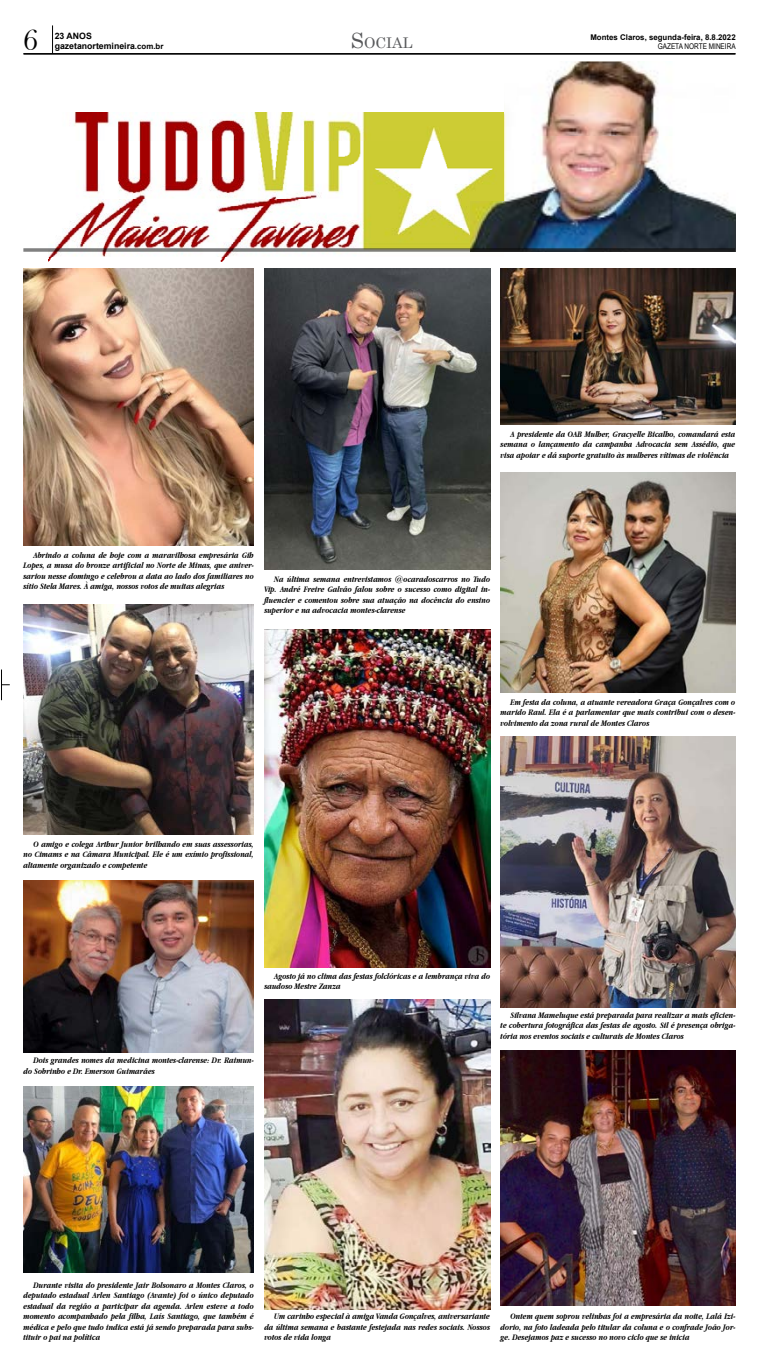
<style>
.page{position:relative;width:759px;height:1365px;background:#fff}
.page>*{position:absolute;margin:0;border:0;box-sizing:border-box;transform-origin:0 0}
.t1{font:29.75px "Bask Old Face";color:#000}
.t2{font:14.7px "Century";color:#58595b}
.t3{font:italic 700 8.75px/10.5px "Apple Garamond";color:#000;text-align:justify}
.t4{font:700 8.75px "Arial";color:#000}
.t5{font:700 7.88px "Arial";color:#000}
.t6{font:7.88px "Arial Narrow";color:#000}
.s1{font-size:21px}
</style>
<div class="page">
<hr style="left:1px;top:669px;width:1px;height:31px;background:#000">
<svg style="left:52px;top:25px;width:1px;height:28px"></svg>
<hr style="left:24px;top:53px;width:711px;height:1px;background:#000">
<img style="left:48px;top:113px;width:455px;height:148px">
<img style="left:471px;top:202px;width:33px;height:46px">
<img style="left:504px;top:62px;width:231px;height:186px">
<svg style="left:23px;top:248px;width:712px;height:4px;background:#61625f"></svg>
<img style="left:24px;top:268px;width:230px;height:277px">
<img style="left:264px;top:268px;width:226px;height:301px">
<img style="left:501px;top:268px;width:234px;height:156px">
<img style="left:24px;top:604px;width:230px;height:230px">
<img style="left:264px;top:629px;width:226px;height:338px">
<img style="left:501px;top:473px;width:234px;height:219px">
<img style="left:24px;top:880px;width:230px;height:172px">
<img style="left:264px;top:999px;width:226px;height:310px">
<img style="left:24px;top:1086px;width:230px;height:186px">
<img style="left:501px;top:736px;width:234px;height:271px">
<img style="left:501px;top:1050px;width:234px;height:255px">
<h1 class="t1" style="left:24px;top:24px;width:16px">6</h1>
<p class="t4" style="left:55px;top:30px;width:39px">23 ANOS</p>
<p class="t4" style="left:55px;top:40px;width:82px">gazetanortemineira</p>
<p class="t5" style="left:135px;top:41px;width:30px">.com.br</p>
<h2 class="t2" style="left:351px;top:30px;width:63px"><span class="s1">S</span>OCIAL</h2>
<p class="t5" style="left:590px;top:32px;width:147px">Montes Claros, segunda-feira, 8.8.2022</p>
<p class="t6" style="left:658px;top:41px;width:79px">GAZETA NORTE MINEIRA</p>
<p class="t3" style="left:501px;top:428px;width:236px;text-indent:10px">A presidente da OAB Mulher, Gracyelle Bicalho, comandará esta semana o lançamento da campanha Advocacia sem Assédio, que visa apoiar e dá suporte gratuito às mulheres vítimas de violência</p>
<p class="t3" style="left:33px;top:549px;width:222px">Abrindo a coluna de hoje com a maravilhosa empresária Gih</p>
<p class="t3" style="left:24px;top:570px;width:232px">sariou nesse domingo e celebrou a data ao lado dos familiares no</p>
<p class="t3" style="left:24px;top:560px;width:232px">Lopes a, musa do bronze artificial no Norte de Minas, que aniver-</p>
<p class="t3" style="left:24px;top:581px;width:202px">sítio Stela Mares À. amiga, nossos votos de muitas alegrias</p>
<p class="t3" style="left:274px;top:573px;width:217px">Na última semana entrevistamos @ocaradoscarros no Tudo</p>
<p class="t3" style="left:264px;top:594px;width:227px">fluencier e comentou sobre sua atuação na docência do ensino</p>
<p class="t3" style="left:264px;top:584px;width:227px">Vip. André Freire Galvão falou sobre o sucesso como digital in-</p>
<p class="t3" style="left:264px;top:605px;width:143px">superior e na advocacia montes-clarense</p>
<p class="t3" style="left:511px;top:696px;width:226px">Em festa da coluna a, atuante vereadora Graça Gonçalves com o</p>
<p class="t3" style="left:501px;top:717px;width:150px">volvimento da zona rural de Montes Claros</p>
<p class="t3" style="left:501px;top:707px;width:236px">marido Raul. Ela aé parlamentar que mais contribui com o desen-</p>
<p class="t3" style="left:24px;top:838px;width:232px;text-indent:10px">O amigo e colega Arthur Junior brilhando em suas assessorias, no Cimams e na Câmara Municipal. Ele é um exímio profissional, altamente organizado e competente</p>
<p class="t3" style="left:264px;top:970px;width:227px;text-indent:10px">Agosto já no clima das festas folclóricas ae lembrança viva do saudoso Mestre Zanza</p>
<p class="t3" style="left:33px;top:1054px;width:222px">Dois grandes nomes da medicina montes-clarense: Dr. Raimun-</p>
<p class="t3" style="left:24px;top:1065px;width:133px">do Sobrinho e Dr. Emerson Guimarães</p>
<p class="t3" style="left:511px;top:1009px;width:226px">Silvana Mameluque está preparada para realizar a mais eficien-</p>
<p class="t3" style="left:501px;top:1019px;width:236px">te cobertura fotográfica das festas de agosto. Sil é presença obriga-</p>
<p class="t3" style="left:501px;top:1030px;width:185px">tória nos eventos sociais e culturais de Montes Claros</p>
<p class="t3" style="left:24px;top:1279px;width:232px;text-indent:10px">Durante visita do presidente Jair Bolsonaro a Montes Claros o, deputado estadual Arlen Santiago (Avante) foi o único deputado estadual da região a participar da agenda. Arlen esteve a todo momento acompanhado pela filha, Laís Santiago, que também é</p>
<p class="t3" style="left:24px;top:1331px;width:78px">tituir o pai na política</p>
<p class="t3" style="left:24px;top:1321px;width:232px">médica e pelo que tudo indica está já sendo preparada para subs-</p>
<p class="t3" style="left:264px;top:1310px;width:227px;text-indent:10px">Um carinho especial à amiga Vanda Gonçalves, aniversariante da última semana e bastante festejada nas redes sociais. Nossos votos de vida longa</p>
<p class="t3" style="left:511px;top:1310px;width:226px">Ontem quem soprou velinhas foi a empresária da noite, Lalá Izi-</p>
<p class="t3" style="left:501px;top:1321px;width:236px">dorio, na foto ladeada pelo titular da coluna oe confrade João Jor-</p>
<p class="t3" style="left:501px;top:1331px;width:191px">ge. Desejamos paz e sucesso no novo ciclo que se inicia</p>
</div>
